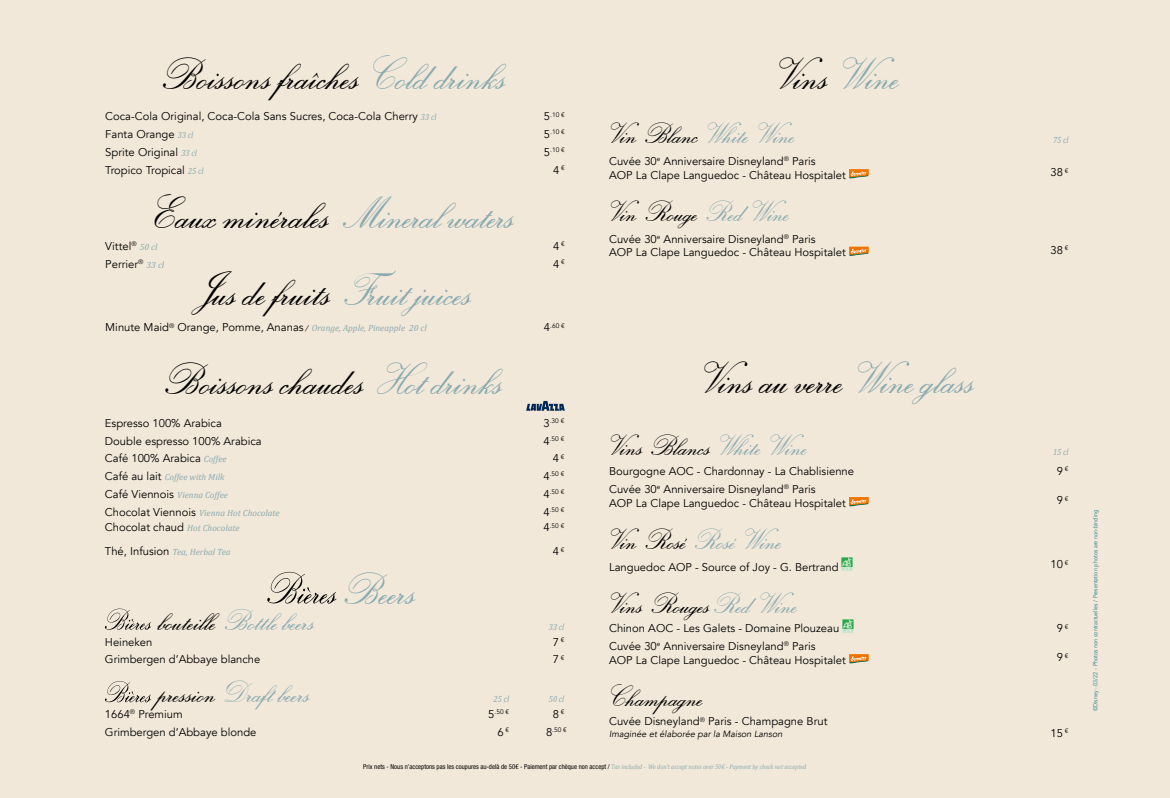
<style>
.page{position:relative;width:1170px;height:798px;background:#fff}
.page>*{position:absolute;margin:0;border:0;box-sizing:border-box;transform-origin:0 0}
.t1{font:45px "Exmouth";color:#000;scale:.88 1}
.t2{font:45px "Exmouth";color:#89aab0;scale:.88 1}
.t3{font:30px "Exmouth";color:#89aab0;scale:.88 1}
.t4{font:29.25px "Exmouth";color:#000;scale:.88 1}
.t5{font:29.25px "Exmouth";color:#89aab0;scale:.88 1}
.t6{font:11.25px/13.5px "Avenir";color:#000}
.t7{font:italic 9px "Cambria";color:#89aab0}
.t8{font:italic 9px "Avenir";color:#000}
.t9{font:italic 9px "Cambria";color:#89aab0;scale:.88 1}
.t10{font:condensed 6.75px "Helvetica Neue LT Pro";color:#000}
.t11{font:6.52px "Avenir";color:#000}
.t12{font:6px "Avenir";color:#1d7b8c;scale:.9 1}
.s1{color:#89aab0}
.s2{font-family:"Cambria";font-style:italic;font-size:9px;color:#89aab0}
.s3{font-size:11.25px}
.s4{font-family:"Cambria";font-style:italic;font-size:6.75px}
.s5{font-family:"Avenir";font-style:normal;font-size:11.25px;color:#000}
.s6{color:#000}
.s7{font-family:"Cambria";font-style:italic;font-stretch:normal;color:#89aab0}
</style>
<div class="page">
<div style="left:0;top:0;width:1169px;height:797px;background:#f2e8d9"></div>
<svg style="left:267px;top:571px;width:69px;height:32px"></svg>
<svg style="left:105px;top:608px;width:46px;height:21px"></svg>
<svg style="left:105px;top:681px;width:46px;height:21px"></svg>
<svg style="left:849px;top:497px;width:19px;height:9px"></svg>
<svg style="left:841px;top:557px;width:11px;height:13px"></svg>
<svg style="left:842px;top:619px;width:11px;height:13px"></svg>
<svg style="left:849px;top:654px;width:19px;height:9px"></svg>
<svg style="left:849px;top:169px;width:19px;height:9px"></svg>
<svg style="left:849px;top:246px;width:19px;height:10px"></svg>
<svg style="left:526px;top:401px;width:38px;height:9px"></svg>
<h1 class="t1" style="left:160px;top:48px;width:399px">Boissons fraîches <span class="s1">Cold drinks</span></h1>
<p class="t6" style="left:105px;top:110px;width:333px">Coca-Cola Original, Coca-Cola Sans Sucres, Coca-Cola Cherry <span class="s2">33 cl</span></p>
<p class="t11" style="left:544px;top:110px;width:22px"><span class="s3">5</span>.10 €</p>
<p class="t6" style="left:105px;top:128px;width:90px">Fanta Orange <span class="s2">33 cl</span></p>
<p class="t11" style="left:544px;top:128px;width:22px"><span class="s3">5</span>.10 €</p>
<p class="t6" style="left:105px;top:145px;width:93px">Sprite Original <span class="s2">33 cl</span></p>
<p class="t11" style="left:544px;top:146px;width:22px"><span class="s3">5</span>.10 €</p>
<p class="t6" style="left:105px;top:163px;width:100px">Tropico Tropical <span class="s2">25 cl</span></p>
<p class="t6" style="left:553px;top:163px;width:13px">4 <sup>€</sup></p>
<h1 class="t1" style="left:152px;top:186px;width:418px">Eaux minérales <span class="s1">Mineral waters</span></h1>
<p class="t6" style="left:105px;top:239px;width:54px">Vittel<sup>®</sup> <span class="s2">50 cl</span></p>
<p class="t6" style="left:553px;top:239px;width:13px">4 <sup>€</sup></p>
<p class="t6" style="left:105px;top:257px;width:60px">Perrier<sup>®</sup> <span class="s2">33 cl</span></p>
<p class="t6" style="left:553px;top:257px;width:13px">4 <sup>€</sup></p>
<h1 class="t1" style="left:194px;top:263px;width:321px">Jus de fruits <span class="s1">Fruit juices</span></h1>
<p class="t6" style="left:105px;top:321px;width:323px">Minute Maid<sup>®</sup> Orange, Pomme, Ananas <span class="s4">/</span> <span class="s2">Orange, Apple, Pineapple 20 cl</span></p>
<p class="t11" style="left:544px;top:321px;width:22px"><span class="s3">4</span>.60 €</p>
<h1 class="t1" style="left:162px;top:352px;width:392px">Boissons chaudes <span class="s1">Hot drinks</span></h1>
<p class="t6" style="left:105px;top:416px;width:118px">Espresso 100% Arabica</p>
<p class="t11" style="left:543px;top:417px;width:22px"><span class="s3">3</span>.30 €</p>
<p class="t6" style="left:105px;top:434px;width:158px">Double espresso 100% Arabica</p>
<p class="t11" style="left:543px;top:434px;width:22px"><span class="s3">4</span>.50 €</p>
<p class="t6" style="left:105px;top:452px;width:123px">Café 100% Arabica <span class="s2">Coffee</span></p>
<p class="t6" style="left:552px;top:452px;width:13px">4 <sup>€</sup></p>
<p class="t7" style="left:105px;top:471px;width:121px"><span class="s5">Café au lait</span> Coffee with Milk</p>
<p class="t11" style="left:543px;top:470px;width:22px"><span class="s3">4</span>.50 €</p>
<p class="t6" style="left:105px;top:487px;width:124px">Café Viennois <span class="s2">Vienna Coffee</span></p>
<p class="t11" style="left:543px;top:488px;width:22px"><span class="s3">4</span>.50 €</p>
<p class="t7" style="left:105px;top:507px;width:176px"><span class="s5">Chocolat Viennois</span> Vienna Hot Chocolate</p>
<p class="t11" style="left:543px;top:505px;width:22px"><span class="s3">4</span>.50 €</p>
<p class="t6" style="left:105px;top:520px;width:136px">Chocolat chaud <span class="s2">Hot Chocolate</span></p>
<p class="t11" style="left:543px;top:521px;width:22px"><span class="s3">4</span>.50 €</p>
<p class="t7" style="left:105px;top:546px;width:127px"><span class="s5">Thé, Infusion</span> Tea, Herbal Tea</p>
<p class="t6" style="left:552px;top:545px;width:13px">4 <sup>€</sup></p>
<h2 class="t3" style="left:160px;top:602px;width:179px"><span class="s6">bouteille</span> Bottle beers</h2>
<h1 class="t2" style="left:342px;top:562px;width:89px">Beers</h1>
<p class="t9" style="left:549px;top:621px;width:19px">33 cl</p>
<p class="t6" style="left:105px;top:634px;width:49px">Heineken</p>
<p class="t6" style="left:552px;top:634px;width:13px">7 <sup>€</sup></p>
<p class="t6" style="left:105px;top:652px;width:157px">Grimbergen d’Abbaye blanche</p>
<p class="t6" style="left:552px;top:652px;width:13px">7 <sup>€</sup></p>
<h2 class="t3" style="left:160px;top:674px;width:174px"><span class="s6">pression</span> Draft beers</h2>
<p class="t9" style="left:493px;top:693px;width:19px">25 cl</p>
<p class="t9" style="left:549px;top:693px;width:19px">50 cl</p>
<p class="t6" style="left:105px;top:707px;width:79px">1664<sup>®</sup> Premium</p>
<p class="t11" style="left:488px;top:707px;width:22px"><span class="s3">5</span>.50 €</p>
<p class="t6" style="left:552px;top:707px;width:13px">8 <sup>€</sup></p>
<p class="t6" style="left:105px;top:725px;width:153px">Grimbergen d’Abbaye blonde</p>
<p class="t6" style="left:497px;top:725px;width:13px">6 <sup>€</sup></p>
<p class="t11" style="left:546px;top:725px;width:22px"><span class="s3">8</span>.50 €</p>
<h1 class="t1" style="left:776px;top:48px;width:145px">Vins <span class="s1">Wine</span></h1>
<h3 class="t5" style="left:609px;top:116px;width:216px"><span class="s6">Vin Blanc</span> White Wine</h3>
<p class="t9" style="left:1052px;top:134px;width:19px">75 cl</p>
<p class="t6" style="left:609px;top:154px;width:238px">Cuvée 30<sup>e</sup> Anniversaire Disneyland<sup>®</sup> Paris<br>AOP La Clape Languedoc - Château Hospitalet</p>
<p class="t6" style="left:1050px;top:166px;width:19px">38 <sup>€</sup></p>
<h3 class="t4" style="left:609px;top:193px;width:209px">Vin Rouge <span class="s1">Red Wine</span></h3>
<p class="t6" style="left:609px;top:232px;width:238px">Cuvée 30<sup>e</sup> Anniversaire Disneyland<sup>®</sup> Paris<br>AOP La Clape Languedoc - Château Hospitalet</p>
<p class="t6" style="left:1050px;top:243px;width:19px">38 <sup>€</sup></p>
<h1 class="t1" style="left:701px;top:351px;width:316px">Vins au verre <span class="s1">Wine glass</span></h1>
<h3 class="t4" style="left:609px;top:428px;width:230px">Vins Blancs <span class="s1">White Wine</span></h3>
<p class="t9" style="left:1052px;top:446px;width:19px">15 cl</p>
<p class="t6" style="left:609px;top:464px;width:246px">Bourgogne AOC - Chardonnay - La Chablisienne</p>
<p class="t6" style="left:1056px;top:464px;width:13px">9 <sup>€</sup></p>
<p class="t6" style="left:609px;top:482px;width:238px">Cuvée 30<sup>e</sup> Anniversaire Disneyland<sup>®</sup> Paris<br>AOP La Clape Languedoc - Château Hospitalet</p>
<p class="t6" style="left:1056px;top:493px;width:13px">9 <sup>€</sup></p>
<h3 class="t5" style="left:609px;top:521px;width:201px"><span class="s6">Vin Rosé</span> Rosé Wine</h3>
<p class="t6" style="left:609px;top:560px;width:231px">Languedoc AOP - Source of Joy - G. Bertrand</p>
<p class="t6" style="left:1050px;top:557px;width:19px">10 <sup>€</sup></p>
<h3 class="t4" style="left:609px;top:585px;width:218px">Vins Rouges<span class="s1">Red Wine</span></h3>
<p class="t6" style="left:609px;top:621px;width:232px">Chinon AOC - Les Galets - Domaine Plouzeau</p>
<p class="t6" style="left:1056px;top:621px;width:13px">9 <sup>€</sup></p>
<p class="t6" style="left:609px;top:639px;width:238px">Cuvée 30<sup>e</sup> Anniversaire Disneyland<sup>®</sup> Paris<br>AOP La Clape Languedoc - Château Hospitalet</p>
<p class="t6" style="left:1056px;top:650px;width:13px">9 <sup>€</sup></p>
<h3 class="t4" style="left:609px;top:678px;width:111px">Champagne</h3>
<p class="t6" style="left:609px;top:714px;width:220px">Cuvée Disneyland<sup>®</sup> Paris - Champagne Brut</p>
<p class="t8" style="left:609px;top:727px;width:175px">Imaginée et élaborée par la Maison Lanson</p>
<p class="t6" style="left:1050px;top:725px;width:19px">15 <sup>€</sup></p>
<p class="t10" style="left:363px;top:762px;width:444px">Prix nets - Nous n’acceptons pas les coupures au-delà de 50€ - Paiement par chèque non accept / <span class="s7">Tax included - We don’t accept notes over 50€ - Payment by check not accepted</span></p>
<p class="t12" style="left:1091px;top:711px;width:225px;rotate:-90deg">©Disney - 03/22 - Photos non contractuelles / Presentation photos are non-binding</p>
</div>
